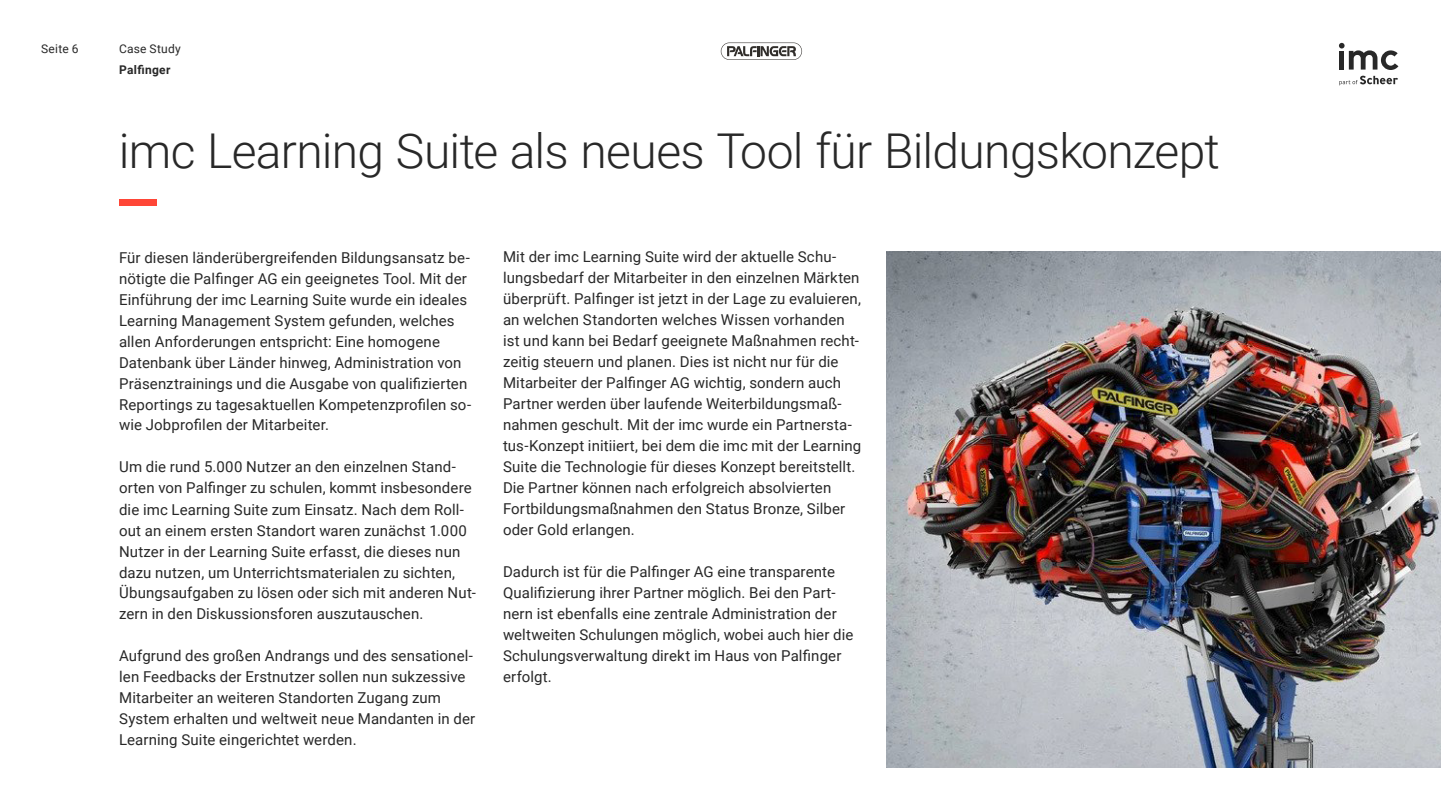
<style>
.page{position:relative;width:1441px;height:810px;background:#fff}
.page>*{position:absolute;margin:0;border:0;box-sizing:border-box;transform-origin:0 0}
.t1{font:84px "Roboto";color:#ff4637}
.t2{font:300 48px "Roboto";letter-spacing:-.015em;color:#282828}
.t3{font:15px/21px "Roboto";letter-spacing:.005em;color:#282828}
.t4{font:12px "Roboto";letter-spacing:.02em;color:#282828}
.t5{font:700 12px "Roboto";letter-spacing:.025em;color:#282828}
</style>
<div class="page">
<svg style="left:1339px;top:76px;width:58px;height:9px"></svg>
<svg style="left:1339px;top:43px;width:59px;height:27px"></svg>
<svg style="left:720px;top:43px;width:82px;height:17px"></svg>
<img style="left:886px;top:252px;width:554px;height:516px">
<p class="t4" style="left:41px;top:40px;width:39px">Seite 6</p>
<p class="t4" style="left:119px;top:40px;width:63px">Case Study</p>
<p class="t5" style="left:119px;top:61px;width:53px">Palfinger</p>
<h2 class="t2" style="left:119px;top:117px;width:1102px">imc Learning Suite als neues Tool für Bildungskonzept</h2>
<h1 class="t1" style="left:119px;top:111px;width:39px">_</h1>
<p class="t3" style="left:119px;top:246px;width:353px">Für diesen länderübergreifenden Bildungsansatz be&shy;nötigte die Palfinger AG ein geeignetes Tool. Mit der Einführung der imc Learning Suite wurde ein ideales Learning Management System gefunden, welches allen Anforderungen entspricht: Eine homogene Datenbank über Länder hinweg, Administration von Präsenztrainings und die Ausgabe von qualifizierten Reportings zu tagesaktuellen Kompetenzprofilen so&shy;wie Jobprofilen der Mitarbeiter.</p>
<p class="t3" style="left:119px;top:456px;width:358px">Um die rund 5.000 Nutzer an den einzelnen Stand&shy;orten von Palfinger zu schulen, kommt insbesondere die imc Learning Suite zum Einsatz. Nach dem Roll&shy;out an einem ersten Standort waren zunächst 1.000<br>Nutzer in der Learning Suite erfasst, die dieses nun dazu nutzen, um Unterrichtsmaterialen zu sichten, Übungsaufgaben zu lösen oder sich mit anderen Nut&shy;zern in den Diskussionsforen auszutauschen.</p>
<p class="t3" style="left:119px;top:645px;width:358px">Aufgrund des großen Andrangs und des sensationel&shy;len Feedbacks der Erstnutzer sollen nun sukzessive Mitarbeiter an weiteren Standorten Zugang zum System erhalten und weltweit neue Mandanten in der Learning Suite eingerichtet werden.</p>
<p class="t3" style="left:503px;top:246px;width:359px">Mit der imc Learning Suite wird der aktuelle Schu&shy;lungsbedarf der Mitarbeiter in den einzelnen Märkten überprüft. Palfinger ist jetzt in der Lage zu evaluieren, an welchen Standorten welches Wissen vorhanden ist und kann bei Bedarf geeignete Maßnahmen recht&shy;zeitig steuern und planen. Dies ist nicht nur für die Mitarbeiter der Palfinger AG wichtig, sondern auch Partner werden über laufende Weiterbildungsmaß&shy;nahmen geschult. Mit der imc wurde ein Partnersta&shy;tus-Konzept initiiert, bei dem die imc mit der Learning Suite die Technologie für dieses Konzept bereitstellt.<br>Die Partner können nach erfolgreich absolvierten Fortbildungsmaßnahmen den Status Bronze, Silber oder Gold erlangen.</p>
<p class="t3" style="left:503px;top:561px;width:352px">Dadurch ist für die Palfinger AG eine transparente Qualifizierung ihrer Partner möglich. Bei den Part&shy;nern ist ebenfalls eine zentrale Administration der weltweiten Schulungen möglich, wobei auch hier die Schulungsverwaltung direkt im Haus von Palfinger erfolgt.</p>
</div>
